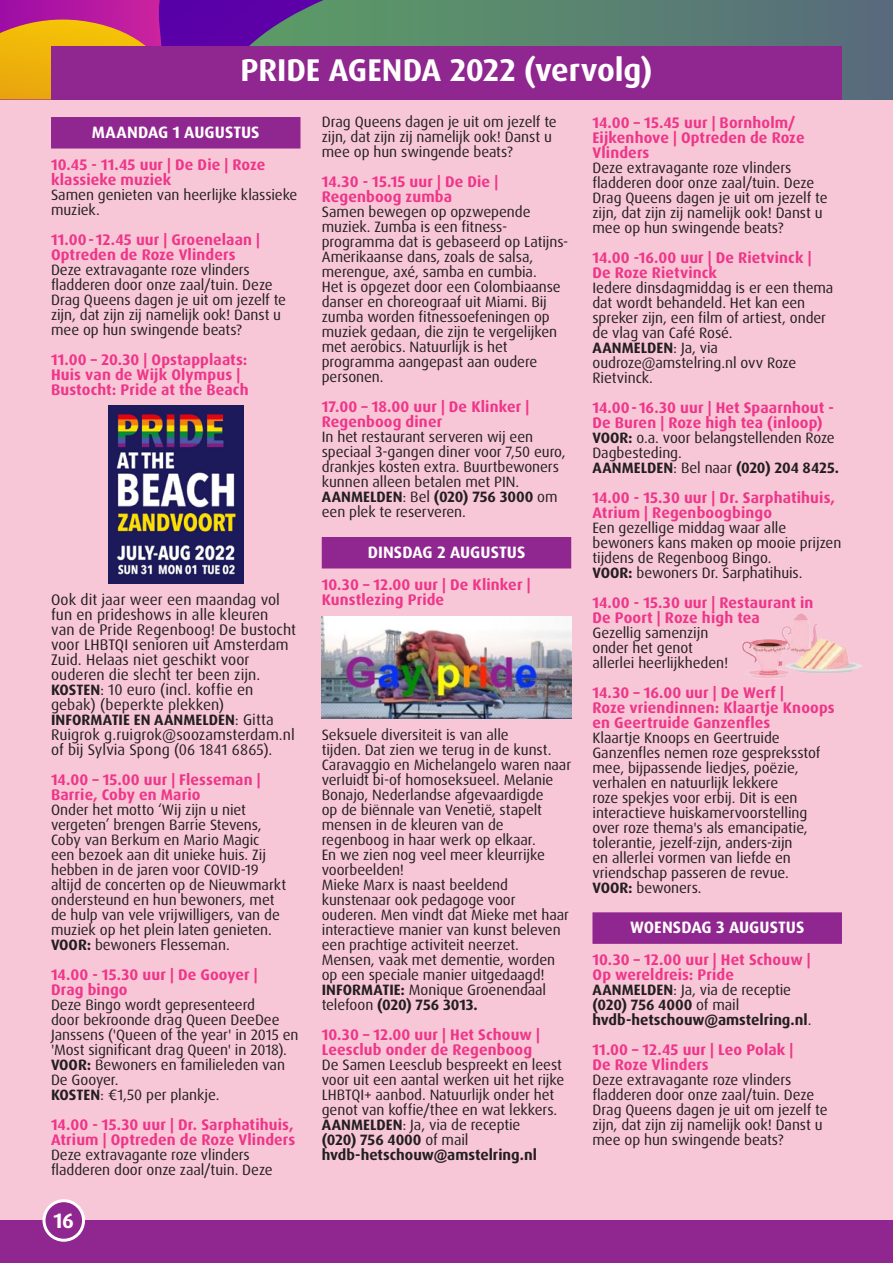
<style>
.page{position:relative;width:893px;height:1263px;background:#f8c7d7}
.page>*{position:absolute;margin:0;border:0;box-sizing:border-box;transform-origin:0 0}
.t1{font:700 31.5px "Dax Pro";color:#fff}
.t2{font:700 21px "Dax Pro";color:#fff}
.t3{font:700 16.5px "Dax Pro";color:#fff}
.t4{font:700 15.3px/15px "Dax Pro";letter-spacing:.01em;color:#ee3689}
.t5{font:15.3px/15px "Dax Pro";letter-spacing:.005em;color:#231f20}
.t6{font:15px/15px "Dax Pro";letter-spacing:-.005em;color:#231f20}
.t7{font:700 15px/15px "Dax Pro";color:#231f20}
.s1{font-weight:700}
.s2{font-weight:400}
.s3{font-weight:700;font-size:15px}
.s4{font-weight:400;font-size:15.3px}
</style>
<div class="page">
<div style="left:0;top:0;width:893px;height:99px;background:#5a8f6b"></div>
<svg style="left:577px;top:0;width:316px;height:99px"></svg>
<svg style="left:0;top:0;width:323px;height:99px;background:#a1506d"></svg>
<div style="left:51px;top:46px;width:791px;height:54px;background:#90268f"></div>
<div style="left:322px;top:537px;width:249px;height:31px;background:#90268f"></div>
<div style="left:592px;top:912px;width:250px;height:32px;background:#90268f"></div>
<div style="left:51px;top:117px;width:249px;height:32px;background:#90268f"></div>
<img style="left:742px;top:613px;width:121px;height:66px">
<img style="left:322px;top:616px;width:249px;height:102px">
<img style="left:108px;top:406px;width:135px;height:177px">
<div style="left:0;top:1220px;width:893px;height:43px;background:#90268f"></div>
<div style="left:44px;top:1201px;width:40px;height:39px;background:#90268f;border-radius:50%"></div>
<div style="left:43px;top:1199px;width:42px;height:43px;border:3px solid #fff;border-radius:50%"></div>
<h1 class="t1" style="left:241px;top:50px;width:413px">PRIDE AGENDA 2022 (vervolg)</h1>
<p class="t6" style="left:322px;top:115px;width:237px">Drag Queens dagen je uit om jezelf te zijn, dat zijn zij namelijk ook! Danst u mee op hun swingende beats?</p>
<p class="t4" style="left:322px;top:175px;width:178px">14.30 - 15.15 uur | De Die |<br>Regenboog zumba</p>
<p class="t6" style="left:322px;top:205px;width:246px">Samen bewegen op opzwepende muziek. Zumba is een fitness&shy;programma dat is gebaseerd op Latijns-<br>Amerikaanse dans, zoals de salsa, merengue, axé, samba en cumbia.<br>Het is opgezet door een Colombiaanse danser en choreograaf uit Miami. Bij zumba worden fitnessoefeningen op muziek gedaan, die zijn te vergelijken met aerobics. Natuurlijk is het programma aangepast aan oudere personen.</p>
<p class="t4" style="left:322px;top:400px;width:209px">17.00 – 18.00 uur | De Klinker |<br>Regenboog diner</p>
<p class="t6" style="left:322px;top:430px;width:245px">In het restaurant serveren wij een speciaal 3-gangen diner voor 7,50 euro, drankjes kosten extra. Buurtbewoners kunnen alleen betalen met PIN.<br><span class="s1">AANMELDEN</span>: Bel <span class="s1">(020) 756 3000</span> om een plek te reserveren.</p>
<p class="t3" style="left:368px;top:541px;width:159px">DINSDAG 2 AUGUSTUS</p>
<p class="t4" style="left:322px;top:577px;width:210px">10.30 – 12.00 uur | De Klinker |<br>Kunstlezing Pride</p>
<p class="t4" style="left:592px;top:115px;width:214px">14.00 – 15.45 uur | Bornholm/<br>Eijkenhove | Optreden de Roze<br>Vlinders</p>
<p class="t6" style="left:592px;top:160px;width:237px">Deze extravagante roze vlinders fladderen door onze zaal/tuin. Deze Drag Queens dagen je uit om jezelf te zijn, dat zijn zij namelijk ook! Danst u mee op hun swingende beats?</p>
<p class="t4" style="left:592px;top:250px;width:221px">14.00 -16.00 uur | De Rietvinck |<br>De Roze Rietvinck</p>
<p class="t6" style="left:592px;top:280px;width:242px">Iedere dinsdagmiddag is er een thema dat wordt behandeld. Het kan een spreker zijn, een film of artiest, onder de vlag van Café Rosé.<br><span class="s1">AANMELDEN</span>: Ja, via oudroze@amstelring.nl ovv Roze<br>Rietvinck.</p>
<p class="t4" style="left:592px;top:400px;width:243px">14.00- 16.30 uur | Het Spaarnhout -<br>De Buren | Roze high tea (inloop)</p>
<p class="t6" style="left:592px;top:430px;width:248px"><span class="s1">VOOR:</span> o.a. voor belangstellenden Roze<br>Dagbesteding.<br><span class="s1">AANMELDEN</span>: Bel naar <span class="s1">(020) 204 8425.</span></p>
<p class="t4" style="left:592px;top:490px;width:244px">14.00 - 15.30 uur | Dr. Sarphatihuis,<br>Atrium | Regenboogbingo</p>
<p class="t6" style="left:592px;top:520px;width:250px">Een gezellige middag waar alle bewoners kans maken op mooie prijzen tijdens de Regenboog Bingo.<br><span class="s1">VOOR:</span> bewoners Dr. Sarphatihuis.</p>
<p class="t4" style="left:592px;top:595px;width:222px">14.00 - 15.30 uur | Restaurant in<br>De Poort | Roze high tea</p>
<p class="t6" style="left:592px;top:625px;width:137px">Gezellig samenzijn onder het genot allerlei heerlijkheden!</p>
<p class="t4" style="left:592px;top:685px;width:244px">14.30 – 16.00 uur | De Werf |<br>Roze vriendinnen: Klaartje Knoops en Geertruide Ganzenfles</p>
<p class="t6" style="left:592px;top:730px;width:229px">Klaartje Knoops en Geertruide Ganzenfles nemen roze gespreksstof mee, bijpassende liedjes, poëzie, verhalen en natuurlijk lekkere<br>roze spekjes voor erbij. Dit is een interactieve huiskamervoorstelling over roze thema's als emancipatie, tolerantie, jezelf-zijn, anders-zijn<br>en allerlei vormen van liefde en vriendschap passeren de revue.<br><span class="s1">VOOR:</span> bewoners.</p>
<p class="t3" style="left:630px;top:917px;width:176px">WOENSDAG 3 AUGUSTUS</p>
<p class="t4" style="left:592px;top:952px;width:220px">10.30 – 12.00 uur | Het Schouw |<br>Op wereldreis: Pride</p>
<p class="t7" style="left:592px;top:983px;width:220px">AANMELDEN<span class="s2">: Ja, via de receptie </span>(020) 756 4000 <span class="s2">of mail </span>hvdb-hetschouw@amstelring.nl<span class="s2">.</span></p>
<p class="t4" style="left:592px;top:1042px;width:202px">11.00 – 12.45 uur | Leo Polak |<br>De Roze Vlinders</p>
<p class="t6" style="left:592px;top:1072px;width:237px">Deze extravagante roze vlinders fladderen door onze zaal/tuin. Deze Drag Queens dagen je uit om jezelf te zijn, dat zijn zij namelijk ook! Danst u mee op hun swingende beats?</p>
<p class="t3" style="left:92px;top:121px;width:169px">MAANDAG 1 AUGUSTUS</p>
<p class="t4" style="left:51px;top:157px;width:216px">10.45 - 11.45 uur | De Die | Roze klassieke muziek</p>
<p class="t6" style="left:51px;top:187px;width:248px">Samen genieten van heerlijke klassieke muziek.</p>
<p class="t4" style="left:51px;top:232px;width:211px">11.00- 12.45 uur | Groenelaan |<br>Optreden de Roze Vlinders</p>
<p class="t6" style="left:51px;top:262px;width:237px">Deze extravagante roze vlinders fladderen door onze zaal/tuin. Deze Drag Queens dagen je uit om jezelf te zijn, dat zijn zij namelijk ook! Danst u mee op hun swingende beats?</p>
<p class="t4" style="left:51px;top:352px;width:199px">11.00 – 20.30 | Opstapplaats:<br>Huis van de Wijk Olympus |<br>Bustocht: Pride at the Beach</p>
<p class="t5" style="left:51px;top:592px;width:247px">Ook dit jaar weer een maandag vol fun en prideshows in alle kleuren<br>van de Pride Regenboog! De bustocht voor LHBTQI senioren uit Amsterdam<br>Zuid. Helaas niet geschikt voor ouderen die slecht ter been zijn.<br><span class="s3">KOSTEN</span>: 10 euro (incl. koffie en gebak) (beperkte plekken)</p>
<p class="t7" style="left:51px;top:712px;width:224px">INFORMATIE EN AANMELDEN<span class="s4">: Gitta</span></p>
<p class="t5" style="left:51px;top:727px;width:245px">Ruigrok g.ruigrok@soozamsterdam.nl of bij Sylvia Spong (06 1841 6865).</p>
<p class="t4" style="left:51px;top:772px;width:211px">14.00 – 15.00 uur | Flesseman |<br>Barrie, Coby en Mario</p>
<p class="t6" style="left:51px;top:802px;width:237px">Onder het motto ‘Wij zijn u niet vergeten’ brengen Barrie Stevens, Coby van Berkum en Mario Magic een bezoek aan dit unieke huis. Zij hebben in de jaren voor COVID-19 altijd de concerten op de Nieuwmarkt ondersteund en hun bewoners, met de hulp van vele vrijwilligers, van de muziek op het plein laten genieten.<br><span class="s1">VOOR:</span> bewoners Flesseman.</p>
<p class="t4" style="left:51px;top:967px;width:208px">14.00 - 15.30 uur | De Gooyer |<br>Drag bingo</p>
<p class="t6" style="left:51px;top:997px;width:249px">Deze Bingo wordt gepresenteerd<br>door bekroonde drag Queen DeeDee<br>Janssens ('Queen of the year' in 2015 en 'Most significant drag Queen' in 2018).<br><span class="s1">VOOR:</span> Bewoners en familieleden van<br>De Gooyer.<br><span class="s1">KOSTEN</span>: €1,50 per plankje.</p>
<p class="t4" style="left:51px;top:1117px;width:246px">14.00 - 15.30 uur | Dr. Sarphatihuis,<br>Atrium | Optreden de Roze Vlinders</p>
<p class="t6" style="left:51px;top:1147px;width:223px">Deze extravagante roze vlinders fladderen door onze zaal/tuin. Deze</p>
<h2 class="t2" style="left:53px;top:1207px;width:22px">16</h2>
<p class="t6" style="left:322px;top:727px;width:251px">Seksuele diversiteit is van alle<br>tijden. Dat zien we terug in de kunst.<br>Caravaggio en Michelangelo waren naar verluidt bi-of homoseksueel. Melanie<br>Bonajo, Nederlandse afgevaardigde<br>op de biënnale van Venetië, stapelt mensen in de kleuren van de regenboog in haar werk op elkaar.<br>En we zien nog veel meer kleurrijke voorbeelden!<br>Mieke Marx is naast beeldend kunstenaar ook pedagoge voor ouderen. Men vindt dat Mieke met haar interactieve manier van kunst beleven een prachtige activiteit neerzet.<br>Mensen, vaak met dementie, worden op een speciale manier uitgedaagd!<br><span class="s1">INFORMATIE:</span> Monique Groenendaal telefoon <span class="s1">(020) 756 3013.</span></p>
<p class="t4" style="left:322px;top:1027px;width:220px">10.30 – 12.00 uur | Het Schouw |<br>Leesclub onder de Regenboog</p>
<p class="t6" style="left:322px;top:1057px;width:244px">De Samen Leesclub bespreekt en leest voor uit een aantal werken uit het rijke LHBTQI+ aanbod. Natuurlijk onder het genot van koffie/thee en wat lekkers.<br><span class="s1">AANMELDEN</span>: Ja, via de receptie<br><span class="s1">(020) 756 4000</span> of mail <span class="s1">hvdb-hetschouw@amstelring.nl</span></p>
</div>
